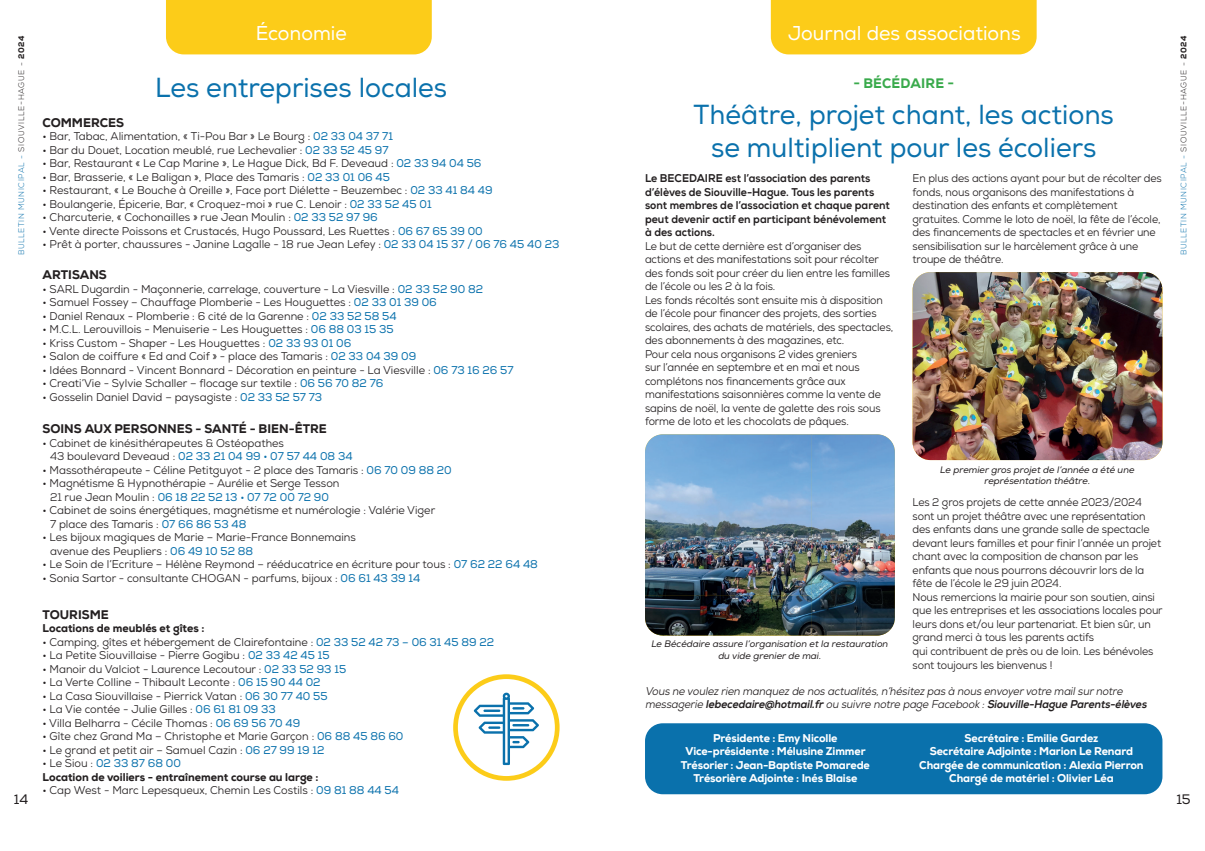
<style>
.page{position:relative;width:1205px;height:851px;background:#fff}
.page>*{position:absolute;margin:0;border:0;box-sizing:border-box;transform-origin:0 0}
.t1{font:27.5px/33px "Nexa";color:#0a71ac;text-align:center}
.t2{font:20px "Nexa";color:#fff}
.t3{font:800 13.75px "Nexa";letter-spacing:.015em;color:#3aaa4c}
.t4{font:13.75px "Nexa";color:#231f20}
.t5{font:800 12.5px "Nexa";color:#231f20}
.t6{font:11.25px/13.5px "Nexa";letter-spacing:-.01em;color:#231f20}
.t7{font:11.25px/13.5px "Nexa";letter-spacing:-.01em;color:#231f20;scale:.94 1}
.t8{font:800 11.25px/13.5px "Nexa";letter-spacing:-.01em;color:#fff;text-align:center}
.t9{font:800 11.25px/13.5px "Nexa";color:#231f20;scale:.94 1}
.t10{font:italic 11.25px/13.5px "Nexa";color:#231f20;scale:.94 1}
.t11{font:800 11.25px/13.5px "Nexa";color:#231f20}
.t12{font:italic 9.38px/11.2px "Nexa";color:#231f20;text-align:center}
.t13{font:300 8.12px "Nexa";letter-spacing:.075em;color:#0a71ac}
.s1{color:#231f20}
.s2{font-weight:800;color:#231f20}
.s3{color:#0a71ac}
.s4{font-weight:400}
.s5{font-weight:400;color:#0a71ac}
.s6{font-weight:800}
</style>
<div class="page">
<div style="left:771px;top:0;width:265px;height:54px;background:#fccc19"></div>
<div style="left:645px;top:723px;width:517px;height:71px;background:#0a71ac;border-radius:18px"></div>
<div style="left:166px;top:0;width:266px;height:54px;background:#fccc19"></div>
<div style="left:453px;top:674px;width:106px;height:106px;border:5px solid #fccc19;border-radius:50%"></div>
<svg style="left:474px;top:692px;width:65px;height:73px"></svg>
<img style="left:912px;top:272px;width:250px;height:188px">
<img style="left:645px;top:434px;width:250px;height:201px">
<h2 class="t2" style="left:256px;top:21px;width:93px">Économie</h2>
<h2 class="t2" style="left:788px;top:21px;width:234px">Journal des associations</h2>
<p class="t13" style="left:17px;top:255px;width:221px;rotate:-90deg">BULLETIN MUNICIPAL - <span class="s1">SIOUVILLE-HAGUE -</span> <span class="s2">2024</span></p>
<p class="t13" style="left:1179px;top:255px;width:221px;rotate:-90deg">BULLETIN MUNICIPAL - <span class="s1">SIOUVILLE-HAGUE -</span> <span class="s2">2024</span></p>
<p class="t3" style="left:853px;top:74px;width:102px">- BÉCÉDAIRE -</p>
<h1 class="t1" style="left:155px;top:72px;width:293px">Les entreprises locales</h1>
<h1 class="t1" style="left:693px;top:98px;width:422px">Théâtre, projet chant, les actions se multiplient pour les écoliers</h1>
<p class="t5" style="left:43px;top:114px;width:83px">COMMERCES</p>
<p class="t6" style="left:43px;top:129px;width:352px">• Bar, Tabac, Alimentation, « Ti-Pou Bar » Le Bourg : <span class="s3">02 33 04 37 71</span></p>
<p class="t6" style="left:43px;top:143px;width:347px">• Bar du Douet, Location meublé, rue Lechevalier : <span class="s3">02 33 52 45 97</span></p>
<p class="t6" style="left:43px;top:156px;width:440px">• Bar, Restaurant « Le Cap Marine », Le Hague Dick, Bd F. Deveaud : <span class="s3">02 33 94 04 56</span></p>
<p class="t6" style="left:43px;top:170px;width:349px">• Bar, Brasserie, « Le Baligan », Place des Tamaris : <span class="s3">02 33 01 06 45</span></p>
<p class="t6" style="left:43px;top:183px;width:451px">• Restaurant, « Le Bouche à Oreille », Face port Diélette - Beuzembec : <span class="s3">02 33 41 84 49</span></p>
<p class="t6" style="left:43px;top:197px;width:391px">• Boulangerie, Épicerie, Bar, « Croquez-moi » rue C. Lenoir : <span class="s3">02 33 52 45 01</span></p>
<p class="t6" style="left:43px;top:210px;width:337px">• Charcuterie, « Cochonailles » rue Jean Moulin : <span class="s3">02 33 52 97 96</span></p>
<p class="t6" style="left:43px;top:224px;width:442px">• Vente directe Poissons et Crustacés, Hugo Poussard, Les Ruettes : <span class="s3">06 67 65 39 00</span></p>
<p class="t6" style="left:43px;top:237px;width:518px">• Prêt à porter, chaussures - Janine Lagalle - 18 rue Jean Lefey : <span class="s3">02 33 04 15 37 / 06 76 45 40 23</span></p>
<p class="t5" style="left:43px;top:267px;width:66px">ARTISANS</p>
<p class="t6" style="left:43px;top:282px;width:442px">• SARL Dugardin - Maçonnerie, carrelage, couverture - La Viesville : <span class="s3">02 33 52 90 82</span></p>
<p class="t6" style="left:43px;top:295px;width:396px">• Samuel Fossey – Chauffage Plomberie - Les Houguettes : <span class="s3">02 33 01 39 06</span></p>
<p class="t6" style="left:43px;top:309px;width:355px">• Daniel Renaux - Plomberie : 6 cité de la Garenne : <span class="s3">02 33 52 58 54</span></p>
<p class="t6" style="left:43px;top:322px;width:353px">• M.C.L. Lerouvillois - Menuiserie - Les Houguettes : <span class="s3">06 88 03 15 35</span></p>
<p class="t6" style="left:43px;top:336px;width:310px">• Kriss Custom - Shaper - Les Houguettes : <span class="s3">02 33 93 01 06</span></p>
<p class="t6" style="left:43px;top:349px;width:375px">• Salon de coiffure « Ed and Coif » - place des Tamaris : <span class="s3">02 33 04 39 09</span></p>
<p class="t6" style="left:43px;top:363px;width:473px">• Idées Bonnard - Vincent Bonnard - Décoration en peinture - La Viesville : <span class="s3">06 73 16 26 57</span></p>
<p class="t6" style="left:43px;top:376px;width:342px">• Creati’Vie - Sylvie Schaller – flocage sur textile : <span class="s3">06 56 70 82 76</span></p>
<p class="t6" style="left:43px;top:390px;width:281px">• Gosselin Daniel David – paysagiste : <span class="s3">02 33 52 57 73</span></p>
<p class="t5" style="left:43px;top:420px;width:286px">SOINS AUX PERSONNES - SANTÉ - BIEN-ÊTRE</p>
<p class="t6" style="left:50px;top:436px;width:304px;text-indent:-7px">• Cabinet de kinésithérapeutes &amp; Ostéopathes<br>43 boulevard Deveaud : <span class="s3">02 33 21 04 99</span> <span class="s3">•</span> <span class="s3">07 57 44 08 34</span></p>
<p class="t6" style="left:43px;top:463px;width:411px">• Massothérapeute - Céline Petitguyot - 2 place des Tamaris : <span class="s3">06 70 09 88 20</span></p>
<p class="t6" style="left:43px;top:476px;width:298px;text-align:center">• Magnétisme &amp; Hypnothérapie - Aurélie et Serge Tesson<br>21 rue Jean Moulin : <span class="s3">06 18 22 52 13</span> <span class="s3">•</span> <span class="s3">07 72 00 72 90</span></p>
<p class="t6" style="left:50px;top:503px;width:387px;text-indent:-8px">• Cabinet de soins énergétiques, magnétisme et numérologie : Valérie Viger<br>7 place des Tamaris : <span class="s3">07 66 86 53 48</span></p>
<p class="t6" style="left:50px;top:530px;width:307px;text-indent:-8px">• Les bijoux magiques de Marie – Marie-France Bonnemains avenue des Peupliers : <span class="s3">06 49 10 52 88</span></p>
<p class="t6" style="left:43px;top:557px;width:497px">• Le Soin de l’Ecriture – Hélène Reymond – rééducatrice en écriture pour tous : <span class="s3">07 62 22 64 48</span></p>
<p class="t6" style="left:43px;top:571px;width:379px">• Sonia Sartor - consultante CHOGAN - parfums, bijoux : <span class="s3">06 61 43 39 14</span></p>
<p class="t5" style="left:43px;top:606px;width:68px">TOURISME</p>
<p class="t11" style="left:43px;top:621px;width:164px">Locations de meublés et gîtes :</p>
<p class="t6" style="left:43px;top:635px;width:453px">• Camping, gîtes et hébergement de Clairefontaine : <span class="s3">02 33 52 42 73 – 06 31 45 89 22</span></p>
<p class="t6" style="left:43px;top:648px;width:289px">• La Petite Siouvillaise - Pierre Gogibu : <span class="s3">02 33 42 45 15</span></p>
<p class="t6" style="left:43px;top:662px;width:305px">• Manoir du Valciot - Laurence Lecoutour : <span class="s3">02 33 52 93 15</span></p>
<p class="t6" style="left:43px;top:675px;width:280px">• La Verte Colline - Thibault Leconte : <span class="s3">06 15 90 44 02</span></p>
<p class="t6" style="left:43px;top:689px;width:287px">• La Casa Siouvillaise - Pierrick Vatan : <span class="s3">06 30 77 40 55</span></p>
<p class="t6" style="left:43px;top:702px;width:235px">• La Vie contée - Julie Gilles : <span class="s3">06 61 81 09 33</span></p>
<p class="t6" style="left:43px;top:716px;width:259px">• Villa Belharra - Cécile Thomas : <span class="s3">06 69 56 70 49</span></p>
<p class="t6" style="left:43px;top:729px;width:362px">• Gîte chez Grand Ma – Christophe et Marie Garçon : <span class="s3">06 88 45 86 60</span></p>
<p class="t6" style="left:43px;top:743px;width:283px">• Le grand et petit air – Samuel Cazin : <span class="s3">06 27 99 19 12</span></p>
<p class="t11" style="left:43px;top:756px;width:277px"><span class="s4">• Le Siou :</span> <span class="s5">02 33 87 68 00<br></span>Location de voiliers - entraînement course au large :</p>
<p class="t6" style="left:43px;top:783px;width:358px">• Cap West - Marc Lepesqueux, Chemin Les Costils : <span class="s3">09 81 88 44 54</span></p>
<p class="t9" style="left:645px;top:172px;width:262px">Le BECEDAIRE est l’association des parents d’élèves de Siouville-Hague. Tous les parents sont membres de l’association et chaque parent peut devenir actif en participant bénévolement à des actions.</p>
<p class="t7" style="left:645px;top:239px;width:266px">Le but de cette dernière est d’organiser des actions et des manifestations soit pour récolter des fonds soit pour créer du lien entre les familles de l’école ou les 2 à la fois.<br>Les fonds récoltés sont ensuite mis à disposition de l’école pour financer des projets, des sorties scolaires, des achats de matériels, des spectacles, des abonnements à des magazines, etc.<br>Pour cela nous organisons 2 vides greniers<br>sur l’année en septembre et en mai et nous complétons nos financements grâce aux manifestations saisonnières comme la vente de sapins de noël, la vente de galette des rois sous forme de loto et les chocolats de pâques.</p>
<p class="t7" style="left:912px;top:171px;width:267px">En plus des actions ayant pour but de récolter des fonds, nous organisons des manifestations à destination des enfants et complètement gratuites. Comme le loto de noël, la fête de l’école, des financements de spectacles et en février une sensibilisation sur le harcèlement grâce à une troupe de théâtre.</p>
<p class="t12" style="left:940px;top:464px;width:196px">Le premier gros projet de l’année a été une représentation théâtre.</p>
<p class="t7" style="left:912px;top:495px;width:268px">Les 2 gros projets de cette année 2023/2024 sont un projet théâtre avec une représentation des enfants dans une grande salle de spectacle devant leurs familles et pour finir l’année un projet chant avec la composition de chanson par les enfants que nous pourrons découvrir lors de la fête de l’école le 29 juin 2024.<br>Nous remercions la mairie pour son soutien, ainsi que les entreprises et les associations locales pour leurs dons et/ou leur partenariat. Et bien sûr, un grand merci à tous les parents actifs<br>qui contribuent de près ou de loin. Les bénévoles sont toujours les bienvenus !</p>
<p class="t12" style="left:651px;top:638px;width:238px">Le Bécédaire assure l’organisation et la restauration du vide grenier de mai.</p>
<p class="t10" style="left:645px;top:684px;width:538px">Vous ne voulezrien manquezde nos actualités,n’hésitezpas à nous envoyervotre mailsurnotre messagerie <span class="s6">lebecedaire@hotmail.fr</span>ou suivre notre page Facebook:<span class="s6">Siouville-Hague Parents-élèves</span></p>
<p class="t8" style="left:681px;top:731px;width:190px">Présidente : Emy Nicolle<br>Vice-présidente : Mélusine Zimmer<br>Trésorier : Jean-Baptiste Pomarede<br>Trésorière Adjointe : Inés Blaise</p>
<p class="t8" style="left:919px;top:731px;width:226px">Secrétaire : Emilie Gardez<br>Secrétaire Adjointe : Marion Le Renard Chargée de communication : Alexia Pierron Chargé de matériel : Olivier Léa</p>
<p class="t4" style="left:14px;top:790px;width:16px">14</p>
<p class="t4" style="left:1176px;top:790px;width:16px">15</p>
</div>
